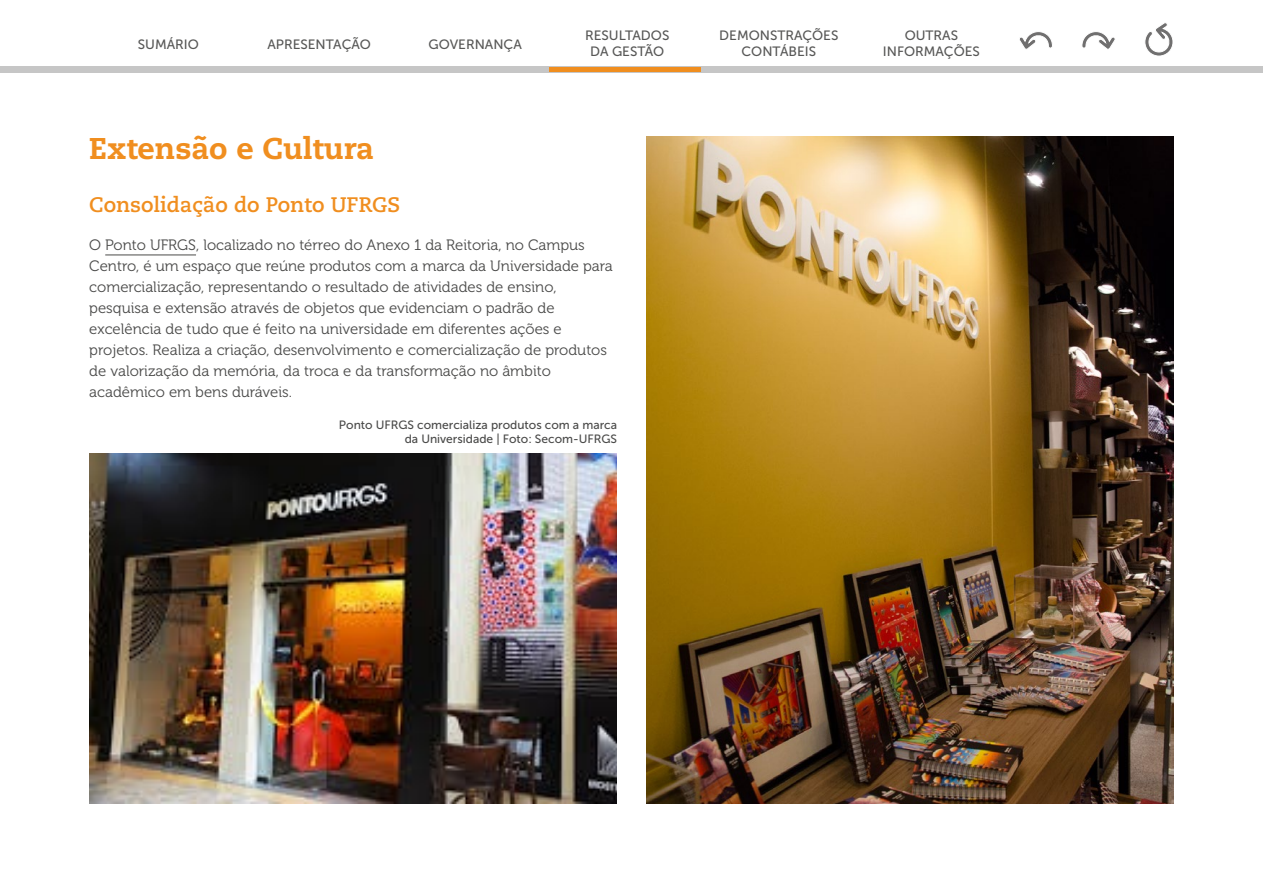
<style>
.page{position:relative;width:1263px;height:893px;background:#fff}
.page>*{position:absolute;margin:0;border:0;box-sizing:border-box;transform-origin:0 0}
.t1{font:800 30px "Caecilia LT Std";color:#f08e1f}
.t2{font:700 21px "Caecilia LT Std";color:#f08e1f}
.t3{font:15px/21px "Museo 300";color:#4a4a49}
.t4{font:13.5px/16.2px "Museo Sans 500";color:#575756;text-align:center}
.t5{font:12px/14.4px "Museo Sans 500";color:#4a4a49;text-align:right}
</style>
<div class="page">
<svg style="left:1145px;top:23px;width:28px;height:33px"></svg>
<svg style="left:1082px;top:32px;width:34px;height:41px"></svg>
<svg style="left:1018px;top:32px;width:34px;height:41px"></svg>
<div style="left:0;top:66px;width:1263px;height:6px;background:#c6c6c6"></div>
<div style="left:549px;top:67px;width:152px;height:5px;background:#f08e1f"></div>
<img style="left:90px;top:453px;width:527px;height:351px">
<hr style="left:105px;top:255px;width:91px;height:1px;background:#4a4a49">
<img style="left:646px;top:136px;width:527px;height:668px">
<p class="t4" style="left:138px;top:37px;width:63px">SUMÁRIO</p>
<p class="t4" style="left:267px;top:37px;width:105px">APRESENTAÇÃO</p>
<p class="t4" style="left:428px;top:37px;width:95px">GOVERNANÇA</p>
<p class="t4" style="left:585px;top:27px;width:86px">RESULTADOS<br>DA GESTÃO</p>
<p class="t4" style="left:719px;top:27px;width:121px">DEMONSTRAÇÕES<br>CONTÁBEIS</p>
<p class="t4" style="left:883px;top:27px;width:98px">OUTRAS<br>INFORMAÇÕES</p>
<h1 class="t1" style="left:89px;top:130px;width:286px">Extensão e Cultura</h1>
<h2 class="t2" style="left:89px;top:192px;width:312px">Consolidação do Ponto UFRGS</h2>
<p class="t3" style="left:89px;top:235px;width:525px">O Ponto UFRGS, localizado no térreo do Anexo 1 da Reitoria, no Campus Centro, é um espaço que reúne produtos com a marca da Universidade para comercialização, representando o resultado de atividades de ensino, pesquisa e extensão através de objetos que evidenciam o padrão de excelência de tudo que é feito na universidade em diferentes ações e projetos. Realiza a criação, desenvolvimento e comercialização de produtos de valorização da memória, da troca e da transformação no âmbito acadêmico em bens duráveis.</p>
<p class="t5" style="left:339px;top:418px;width:280px">Ponto UFRGS comercializa produtos com a marca da Universidade | Foto: Secom-UFRGS</p>
</div>
